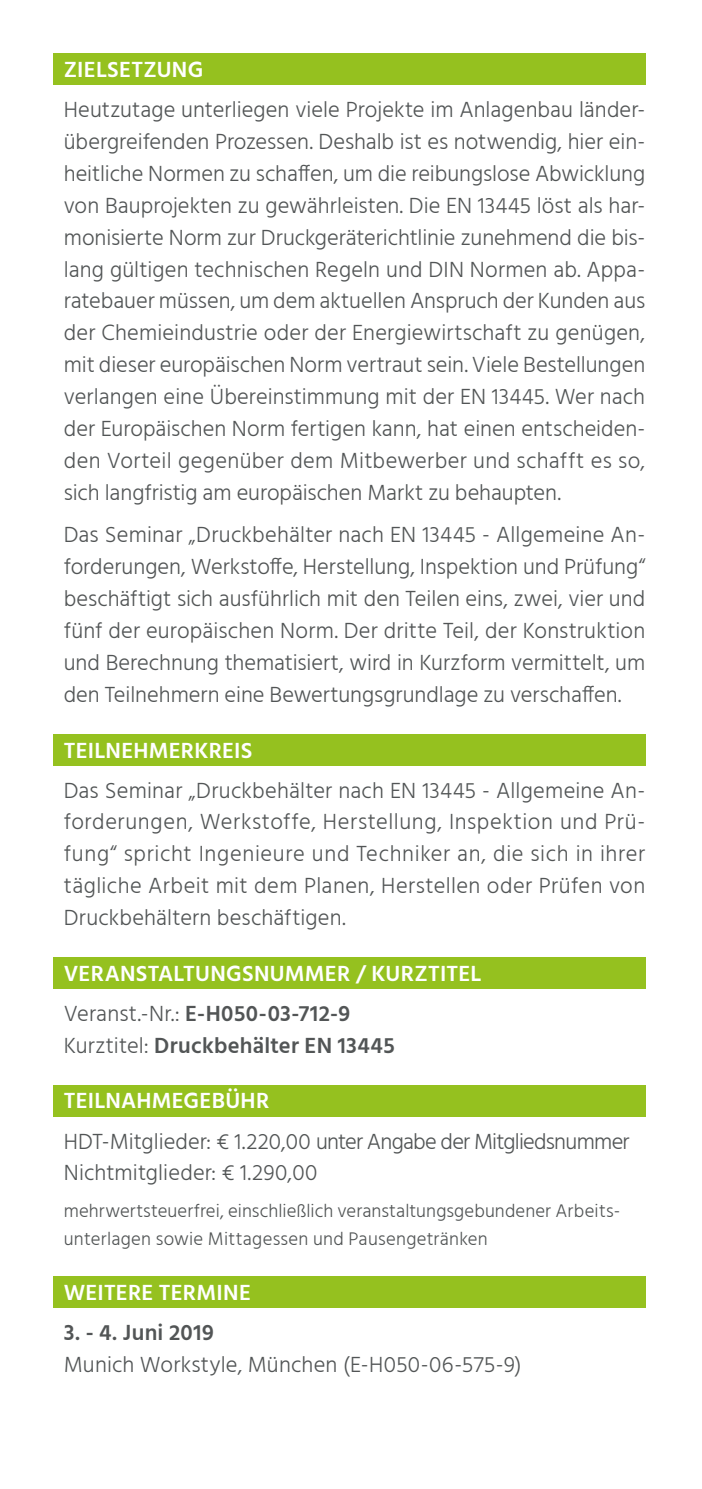
<style>
.page{position:relative;width:702px;height:1489px;background:#fff}
.page>*{position:absolute;margin:0;border:0;box-sizing:border-box;transform-origin:0 0}
.t1{font:300 22.5px/32px "Hind";color:#525556;text-align:justify}
.t2{font:600 22.5px/40px "Hind";letter-spacing:.01em;color:#fff}
.t3{font:600 22.5px "Hind";letter-spacing:.015em;color:#525556}
.t4{font:300 18.75px/27.5px "Hind";letter-spacing:.01em;color:#525556}
.s1{font-weight:300;color:#525556}
.s2{color:#525556}
.s3{font-weight:300}
</style>
<div class="page">
<div style="left:53px;top:53px;width:592px;height:32px;background:#95c11f"></div>
<div style="left:53px;top:733px;width:592px;height:32px;background:#95c11f"></div>
<div style="left:53px;top:957px;width:592px;height:32px;background:#95c11f"></div>
<div style="left:53px;top:1084px;width:592px;height:32px;background:#95c11f"></div>
<div style="left:53px;top:1276px;width:592px;height:31px;background:#95c11f"></div>
<p class="t2" style="left:64px;top:51px;width:141px">ZIELSETZUNG</p>
<p class="t1" style="left:64px;top:95px;width:583px">Heutzutage unterliegen viele Projekte im Anlagenbau länder&shy;übergreifenden Prozessen. Deshalb ist es notwendig, hier ein&shy;heitliche Normen zu schaffen, um die reibungslose Abwicklung von Bauprojekten zu gewährleisten. Die EN 13445 löst als har&shy;monisierte Norm zur Druckgeräterichtlinie zunehmend die bis&shy;lang gültigen technischen Regeln und DIN Normen ab. Appa&shy;ratebauer müssen, um dem aktuellen Anspruch der Kunden aus der Chemieindustrie oder der Energiewirtschaft zu genügen, mit dieser europäischen Norm vertraut sein. Viele Bestellungen verlangen eine Übereinstimmung mit der EN 13445. Wer nach der Europäischen Norm fertigen kann, hat einen entscheiden&shy;den Vorteil gegenüber dem Mitbewerber und schafft es so, sich langfristig am europäischen Markt zu behaupten.</p>
<p class="t1" style="left:64px;top:520px;width:583px">Das Seminar „Druckbehälter nach EN 13445 - Allgemeine An&shy;forderungen, Werkstoffe, Herstellung, Inspektion und Prüfung“ beschäftigt sich ausführlich mit den Teilen eins, zwei, vier und fünf der europäischen Norm. Der dritte Teil, der Konstruktion und Berechnung thematisiert, wird in Kurzform vermittelt, um den Teilnehmern eine Bewertungsgrundlage zu verschaffen.</p>
<p class="t2" style="left:64px;top:731px;width:190px">TEILNEHMERKREIS</p>
<p class="t1" style="left:64px;top:775px;width:583px">Das Seminar „Druckbehälter nach EN 13445 - Allgemeine An&shy;forderungen, Werkstoffe, Herstellung, Inspektion und Prü&shy;fung“ spricht Ingenieure und Techniker an, die sich in ihrer tägliche Arbeit mit dem Planen, Herstellen oder Prüfen von Druckbehältern beschäftigen.</p>
<p class="t2" style="left:64px;top:954px;width:419px">VERANSTALTUNGSNUMMER / KURZTITEL<br><span class="s1">Veranst.-Nr.:</span> <span class="s2">E-H050-03-712-9</span></p>
<p class="t3" style="left:64px;top:1029px;width:332px"><span class="s3">Kurztitel:</span> Druckbehälter EN 13445</p>
<p class="t2" style="left:64px;top:1082px;width:207px">TEILNAHMEGEBÜHR</p>
<p class="t1" style="left:64px;top:1126px;width:567px">HDT-Mitglieder: € 1.220,00 unter Angabe der Mitgliedsnummer<br>Nichtmitglieder: € 1.290,00</p>
<p class="t4" style="left:64px;top:1198px;width:558px">mehrwertsteuerfrei, einschließlich veranstaltungsgebundener Arbeits&shy;unterlagen sowie Mittagessen und Pausengetränken</p>
<p class="t2" style="left:64px;top:1273px;width:189px">WEITERE TERMINE</p>
<p class="t3" style="left:64px;top:1316px;width:151px">3. - 4. Juni 2019</p>
<p class="t1" style="left:64px;top:1349px;width:459px">Munich Workstyle, München (E-H050-06-575-9)</p>
</div>
